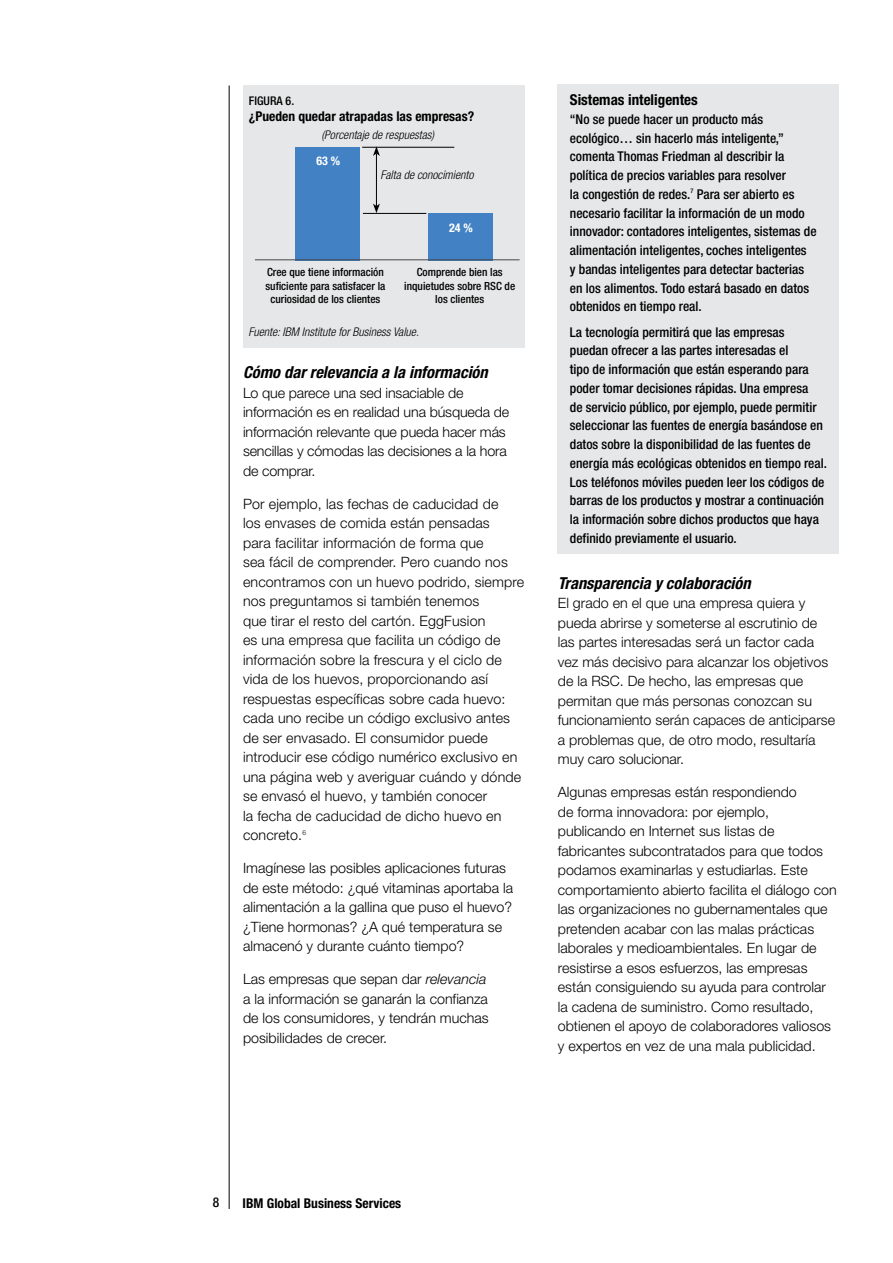
<style>
.page{position:relative;width:893px;height:1263px;background:#fff}
.page>*{position:absolute;margin:0;border:0;box-sizing:border-box;transform-origin:0 0}
.t1{font:italic 700 condensed 16.5px "Helvetica Neue LT Std";color:#000}
.t2{font:700 condensed 15px "Helvetica Neue LT Std";color:#000}
.t3{font:300 14.25px/19.5px "Helvetica Neue LT Std";color:#000}
.t4{font:500 condensed 13.5px/18.8px "Helvetica Neue LT Std";color:#000}
.t5{font:700 condensed 13.5px "Helvetica Neue LT Std";color:#000}
.t6{font:italic 300 condensed 12px "Helvetica Neue LT Std";color:#000}
.t7{font:500 condensed 12px "Helvetica Neue LT Std";color:#000}
.t8{font:700 condensed 12px "Helvetica Neue LT Std";color:#fff}
.t9{font:500 condensed 11.25px/13.5px "Helvetica Neue LT Std";color:#000;text-align:center}
.s1{font-style:italic}
</style>
<div class="page">
<div style="left:243px;top:86px;width:281px;height:262px;background:#e6e7e8"></div>
<hr style="left:229px;top:86px;width:1px;height:1123px;background:#000">
<div style="left:558px;top:85px;width:281px;height:469px;background:#e6e7e8"></div>
<div style="left:428px;top:213px;width:65px;height:47px;background:#4281c3"></div>
<div style="left:295px;top:147px;width:65px;height:113px;background:#4281c3"></div>
<hr style="left:362px;top:147px;width:92px;height:1px;background:#000">
<hr style="left:363px;top:213px;width:63px;height:1px;background:#000">
<hr style="left:376px;top:154px;width:1px;height:52px;background:#000">
<svg style="left:373px;top:146px;width:7px;height:10px"></svg>
<svg style="left:373px;top:204px;width:7px;height:9px"></svg>
<hr style="left:255px;top:259px;width:265px;height:1px;background:#474749">
<p class="t7" style="left:249px;top:93px;width:47px">FIGURA 6.</p>
<p class="t5" style="left:249px;top:108px;width:227px">¿Pueden quedar atrapadas las empresas?</p>
<p class="t6" style="left:322px;top:128px;width:114px">(Porcentaje de respuestas)</p>
<p class="t8" style="left:316px;top:154px;width:25px">63 %</p>
<p class="t6" style="left:380px;top:168px;width:95px">Falta de conocimiento</p>
<p class="t8" style="left:449px;top:220px;width:25px">24 %</p>
<p class="t9" style="left:265px;top:266px;width:121px">Cree que tiene información suficiente para satisfacer la curiosidad de los clientes</p>
<p class="t9" style="left:404px;top:266px;width:112px">Comprende bien las inquietudes sobre RSC de los clientes</p>
<p class="t6" style="left:248px;top:325px;width:172px">Fuente: IBM Institute for Business Value.</p>
<p class="t1" style="left:243px;top:362px;width:246px">Cómo dar relevancia a la información</p>
<p class="t3" style="left:243px;top:383px;width:268px">Lo que parece una sed insaciable de información es en realidad una búsqueda de información relevante que pueda hacer más sencillas y cómodas las decisiones a la hora de comprar.</p>
<p class="t3" style="left:243px;top:494px;width:283px">Por ejemplo, las fechas de caducidad de<br>los envases de comida están pensadas<br>para facilitar información de forma que<br>sea fácil de comprender. Pero cuando nos encontramos con un huevo podrido, siempre nos preguntamos si también tenemos<br>que tirar el resto del cartón. EggFusion<br>es una empresa que facilita un código de información sobre la frescura y el ciclo de vida de los huevos, proporcionando así respuestas específicas sobre cada huevo: cada uno recibe un código exclusivo antes de ser envasado. El consumidor puede introducir ese código numérico exclusivo en una página web y averiguar cuándo y dónde se envasó el huevo, y también conocer<br>la fecha de caducidad de dicho huevo en concreto.<sup>6</sup></p>
<p class="t3" style="left:243px;top:858px;width:272px">Imagínese las posibles aplicaciones futuras de este método: ¿qué vitaminas aportaba la alimentación a la gallina que puso el huevo? ¿Tiene hormonas? ¿A qué temperatura se almacenó y durante cuánto tiempo?</p>
<p class="t3" style="left:243px;top:969px;width:247px">Las empresas que sepan dar <span class="s1">relevancia </span>a la información se ganarán la confianza de los consumidores, y tendrán muchas posibilidades de crecer.</p>
<p class="t2" style="left:570px;top:91px;width:129px">Sistemas inteligentes</p>
<p class="t4" style="left:570px;top:109px;width:248px">“No se puede hacer un producto más ecológico… sin hacerlo más inteligente,” comenta Thomas Friedman al describir la política de precios variables para resolver<br>la congestión de redes.<sup>7</sup> Para ser abierto es necesario facilitar la información de un modo innovador: contadores inteligentes, sistemas de alimentación inteligentes, coches inteligentes<br>y bandas inteligentes para detectar bacterias en los alimentos. Todo estará basado en datos obtenidos en tiempo real.</p>
<p class="t4" style="left:570px;top:322px;width:259px">La tecnología permitirá que las empresas<br>puedan ofrecer a las partes interesadas el<br>tipo de información que están esperando para poder tomar decisiones rápidas. Una empresa<br>de servicio público, por ejemplo, puede permitir seleccionar las fuentes de energía basándose en datos sobre la disponibilidad de las fuentes de energía más ecológicas obtenidos en tiempo real.<br>Los teléfonos móviles pueden leer los códigos de barras de los productos y mostrar a continuación la información sobre dichos productos que haya definido previamente el usuario.</p>
<p class="t1" style="left:558px;top:573px;width:194px">Transparencia y colaboración</p>
<p class="t3" style="left:558px;top:593px;width:279px">El grado en el que una empresa quiera y pueda abrirse y someterse al escrutinio de las partes interesadas será un factor cada vez más decisivo para alcanzar los objetivos de la RSC. De hecho, las empresas que permitan que más personas conozcan su funcionamiento serán capaces de anticiparse a problemas que, de otro modo, resultaría muy caro solucionar.</p>
<p class="t3" style="left:558px;top:782px;width:280px">Algunas empresas están respondiendo<br>de forma innovadora: por ejemplo, publicando en Internet sus listas de fabricantes subcontratados para que todos podamos examinarlas y estudiarlas. Este comportamiento abierto facilita el diálogo con las organizaciones no gubernamentales que pretenden acabar con las malas prácticas laborales y medioambientales. En lugar de resistirse a esos esfuerzos, las empresas están consiguiendo su ayuda para controlar la cadena de suministro. Como resultado, obtienen el apoyo de colaboradores valiosos y expertos en vez de una mala publicidad.</p>
<p class="t4" style="left:213px;top:1193px;width:8px">8</p>
<p class="t5" style="left:243px;top:1195px;width:160px">IBM Global Business Services</p>
</div>
